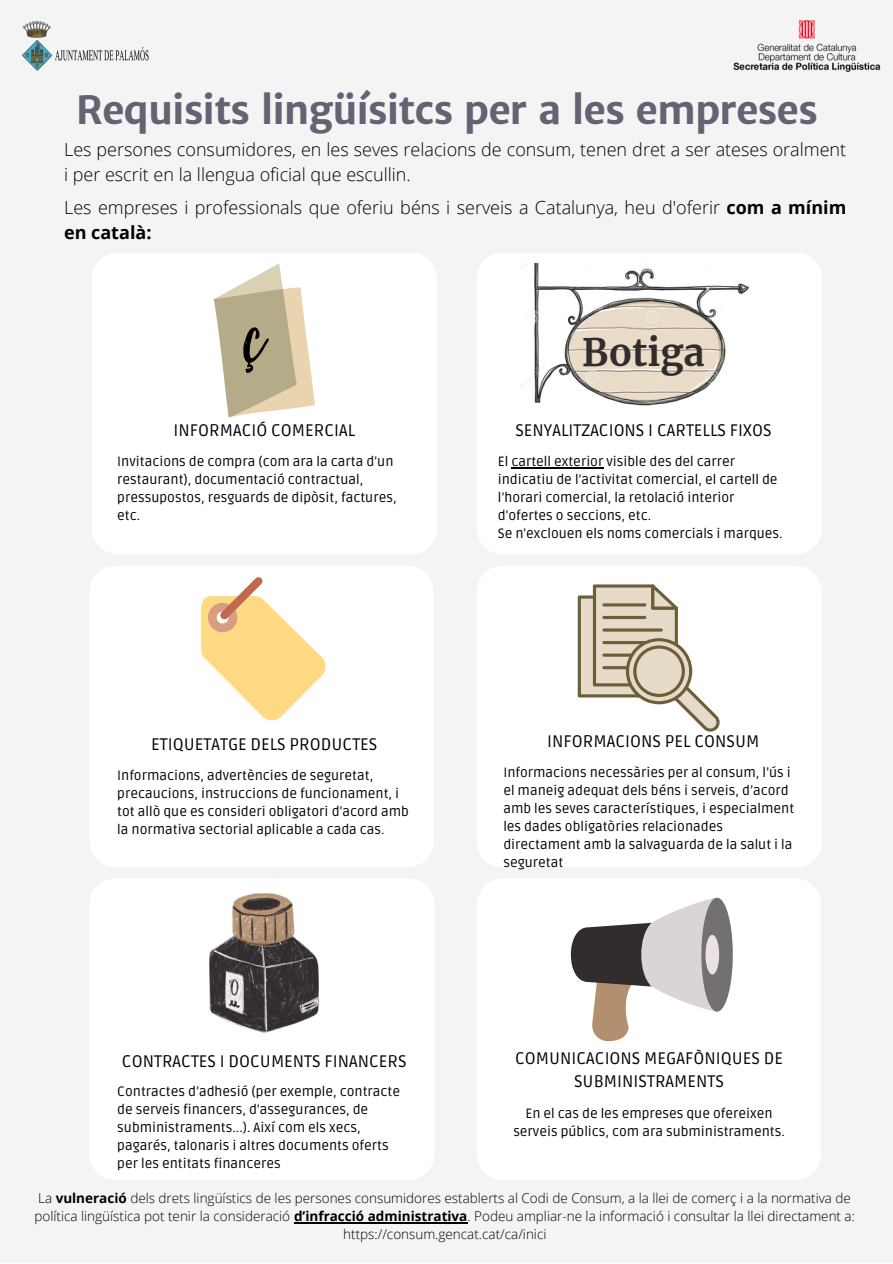
<style>
.page{position:relative;width:893px;height:1264px;background:#fff}
.page>*{position:absolute;margin:0;border:0;box-sizing:border-box;transform-origin:0 0}
.t1{font:700 39px "Merriweather Sans";letter-spacing:-.03em;color:#646273}
.t2{font:700 37.35px "Merriweather";color:#322d2d}
.t3{font:300 18px/24.8px "Open Sans";color:#000}
.t4{font:16.8px/23.4px "Ruda";color:#000;text-align:center}
.t5{font:13.5px/18px "Ruda";color:#000}
.t6{font:300 13.5px/18px "Open Sans";color:#000;text-align:center}
.s1{font-weight:700}
</style>
<div class="page">
<div style="left:0;top:0;width:892px;height:1262px;background:#f4f4f4"></div>
<div style="left:476px;top:253px;width:345px;height:301px;background:#fff;border-radius:26px"></div>
<div style="left:92px;top:253px;width:345px;height:301px;background:#fff;border-radius:26px"></div>
<div style="left:476px;top:566px;width:345px;height:301px;background:#fff;border-radius:26px"></div>
<div style="left:477px;top:878px;width:343px;height:301px;background:#fff;border-radius:26px"></div>
<div style="left:89px;top:566px;width:344px;height:301px;background:#fff;border-radius:26px"></div>
<div style="left:89px;top:878px;width:345px;height:301px;background:#fff;border-radius:26px"></div>
<img style="left:209px;top:893px;width:109px;height:139px">
<img style="left:534px;top:263px;width:215px;height:143px">
<svg style="left:201px;top:577px;width:125px;height:144px"></svg>
<svg style="left:577px;top:584px;width:143px;height:147px"></svg>
<svg style="left:570px;top:897px;width:162px;height:144px"></svg>
<img style="left:22px;top:22px;width:126px;height:48px">
<img style="left:733px;top:21px;width:147px;height:51px">
<hr style="left:511px;top:467px;width:92px;height:1px;background:#000">
<hr style="left:294px;top:1222px;width:173px;height:1px;background:#000">
<svg style="left:214px;top:263px;width:101px;height:154px"></svg>
<h1 class="t1" style="left:76px;top:85px;width:743px">Requisits lingüísitcs per a les empreses</h1>
<h3 class="t3" style="left:64px;top:136px;width:783px">Les persones consumidores, en les seves relacions de consum, tenen dret a ser ateses oralment i per escrit en la llengua oficial que escullin.</h3>
<h3 class="t3" style="left:64px;top:195px;width:783px">Les empreses i professionals que oferiu béns i serveis a Catalunya, heu d'oferir <span class="s1">com a mínim en català:</span></h3>
<h2 class="t2" style="left:582px;top:329px;width:124px">Botiga</h2>
<p class="t4" style="left:173px;top:419px;width:183px">INFORMACIÓ COMERCIAL</p>
<p class="t4" style="left:515px;top:419px;width:258px">SENYALITZACIONS I CARTELLS FIXOS</p>
<p class="t5" style="left:117px;top:453px;width:281px">Invitacions de compra (com ara la carta d’un restaurant), documentació contractual, pressupostos, resguards de dipòsit, factures, etc.</p>
<p class="t5" style="left:498px;top:453px;width:286px">El cartell exterior visible des del carrer indicatiu de l’activitat comercial, el cartell de l’horari comercial, la retolació interior d'ofertes o seccions, etc.<br>Se n'exclouen els noms comercials i marques.</p>
<p class="t4" style="left:151px;top:733px;width:228px">ETIQUETATGE DELS PRODUCTES</p>
<p class="t4" style="left:547px;top:730px;width:214px">INFORMACIONS PEL CONSUM</p>
<p class="t5" style="left:117px;top:766px;width:293px">Informacions, advertències de seguretat, precaucions, instruccions de funcionament, i tot allò que es consideri obligatori d’acord amb la normativa sectorial aplicable a cada cas.</p>
<p class="t5" style="left:503px;top:763px;width:292px">Informacions necessàries per al consum, l’ús i el maneig adequat dels béns i serveis, d’acord amb les seves característiques, i especialment les dades obligatòries relacionades directament amb la salvaguarda de la salut i la seguretat</p>
<p class="t4" style="left:122px;top:1049px;width:286px">CONTRACTES I DOCUMENTS FINANCERS</p>
<p class="t5" style="left:117px;top:1082px;width:284px">Contractes d’adhesió (per exemple, contracte de serveis financers, d’assegurances, de subministraments...). Així com els xecs, pagarés, talonaris i altres documents oferts per les entitats financeres</p>
<p class="t4" style="left:515px;top:1046px;width:269px">COMUNICACIONS MEGAFÒNIQUES DE<br>SUBMINISTRAMENTS</p>
<p class="t5" style="left:513px;top:1104px;width:273px;line-height:18.6px;text-align:center">En el cas de les empreses que ofereixen serveis públics, com ara subministraments.</p>
<p class="t6" style="left:35px;top:1188px;width:821px">La <span class="s1">vulneració</span> dels drets lingüístics de les persones consumidores establerts al Codi de Consum, a la llei de comerç i a la normativa de política lingüística pot tenir la consideració <span class="s1">d’infracció administrativa</span>. Podeu ampliar-ne la informació i consultar la llei directament a: https://consum.gencat.cat/ca/inici</p>
</div>
